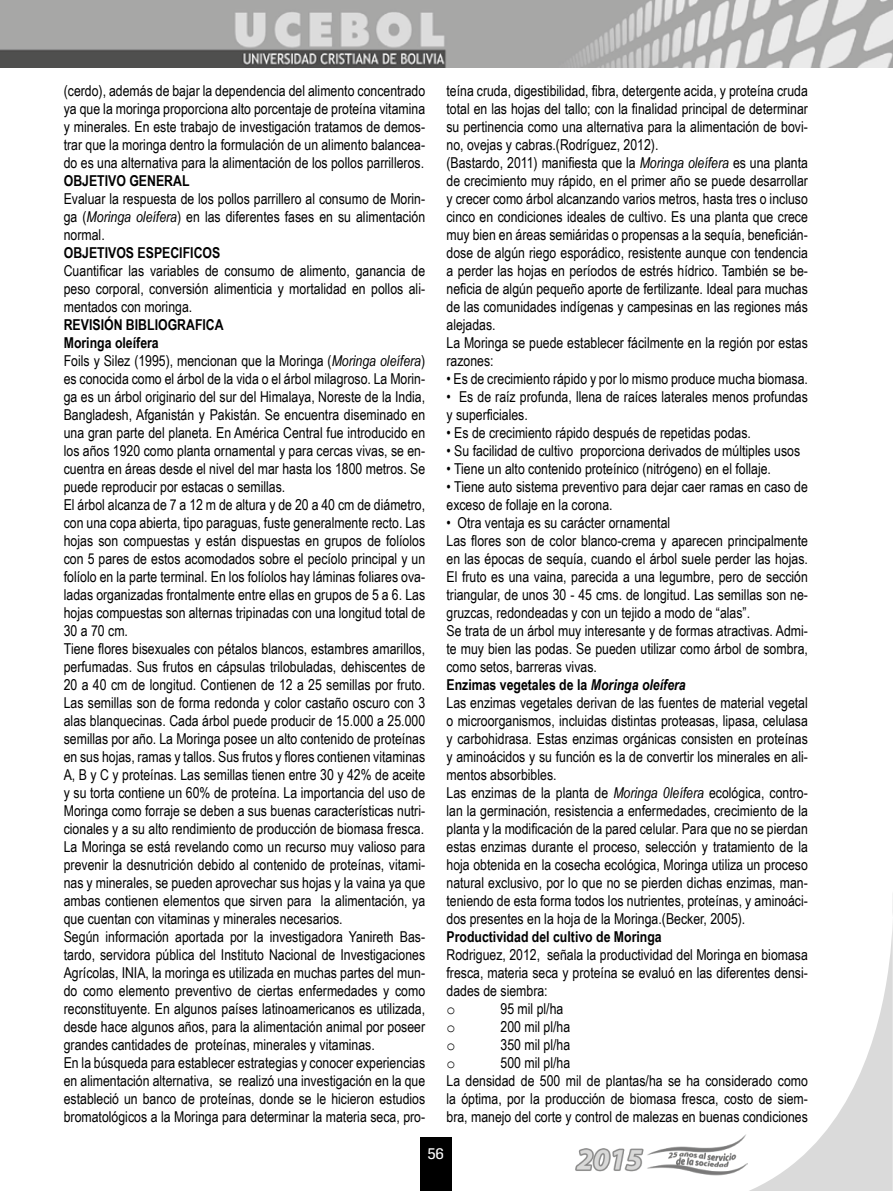
<style>
.page{position:relative;width:893px;height:1191px;background:#fff}
.page>*{position:absolute;margin:0;border:0;box-sizing:border-box;transform-origin:0 0}
.t1{font:15px/18px "Arial Narrow";color:#000}
.t2{font:700 15px "Arial Narrow";color:#000}
.t3{font:15px "Courier New";color:#000}
.t4{font:15px "Flama Basic";color:#fff}
.s1{font-style:italic}
.s2{font-weight:700}
.s3{font-weight:700;font-style:italic}
</style>
<div class="page">
<div style="left:420px;top:1137px;width:31px;height:54px;background:#000"></div>
<img style="left:575px;top:1148px;width:74px;height:24px">
<svg style="left:649px;top:894px;width:244px;height:297px"></svg>
<img style="left:0;top:0;width:893px;height:67px">
<p class="t1" style="left:64px;top:82px;width:363px;text-align:justify">(cerdo), además de bajar la dependencia del alimento concentrado ya que la moringa proporciona alto porcentaje de proteína vitamina y minerales. En este trabajo de investigación tratamos de demos&shy;trar que la moringa dentro la formulación de un alimento balancea&shy;do es una alternativa para la alimentación de los pollos parrilleros.</p>
<p class="t2" style="left:64px;top:172px;width:127px">OBJETIVO GENERAL</p>
<p class="t1" style="left:64px;top:190px;width:363px;text-align:justify">Evaluar la respuesta de los pollos parrillero al consumo de Morin&shy;ga (<span class="s1">Moringa oleífera</span>) en las diferentes fases en su alimentación normal.</p>
<p class="t2" style="left:64px;top:244px;width:158px">OBJETIVOS ESPECIFICOS</p>
<p class="t1" style="left:64px;top:262px;width:363px;text-align:justify">Cuantificar las variables de consumo de alimento, ganancia de peso corporal, conversión alimenticia y mortalidad en pollos ali&shy;mentados con moringa.</p>
<p class="t1" style="left:64px;top:316px;width:363px"><span class="s2">REVISIÓN BIBLIOGRAFICA<br>Moringa oleífera<br></span>Foils y Silez (1995), mencionan que la Moringa (<span class="s1">Moringa oleífera</span>) es conocida como el árbol de la vida o el árbol milagroso. La Morin&shy;ga es un árbol originario del sur del Himalaya, Noreste de la India, Bangladesh, Afganistán y Pakistán. Se encuentra diseminado en una gran parte del planeta. En América Central fue introducido en los años 1920 como planta ornamental y para cercas vivas, se en&shy;cuentra en áreas desde el nivel del mar hasta los 1800 metros. Se puede reproducir por estacas o semillas.<br>El árbol alcanza de 7 a 12 m de altura y de 20 a 40 cm de diámetro, con una copa abierta, tipo paraguas, fuste generalmente recto. Las hojas son compuestas y están dispuestas en grupos de folíolos con 5 pares de estos acomodados sobre el pecíolo principal y un folíolo en la parte terminal. En los folíolos hay láminas foliares ova&shy;ladas organizadas frontalmente entre ellas en grupos de 5 a 6. Las hojas compuestas son alternas tripinadas con una longitud total de 30 a 70 cm.<br>Tiene flores bisexuales con pétalos blancos, estambres amarillos, perfumadas. Sus frutos en cápsulas trilobuladas, dehiscentes de 20 a 40 cm de longitud. Contienen de 12 a 25 semillas por fruto.<br>Las semillas son de forma redonda y color castaño oscuro con 3 alas blanquecinas. Cada árbol puede producir de 15.000 a 25.000 semillas por año. La Moringa posee un alto contenido de proteínas en sus hojas, ramas y tallos. Sus frutos y flores contienen vitaminas A, B y C y proteínas. Las semillas tienen entre 30 y 42% de aceite y su torta contiene un 60% de proteína. La importancia del uso de Moringa como forraje se deben a sus buenas características nutri&shy;cionales y a su alto rendimiento de producción de biomasa fresca.<br>La Moringa se está revelando como un recurso muy valioso para prevenir la desnutrición debido al contenido de proteínas, vitami&shy;nas y minerales, se pueden aprovechar sus hojas y la vaina ya que ambas contienen elementos que sirven para la alimentación, ya que cuentan con vitaminas y minerales necesarios.<br>Según información aportada por la investigadora Yanireth Bas&shy;tardo, servidora pública del Instituto Nacional de Investigaciones Agrícolas, INIA, la moringa es utilizada en muchas partes del mun&shy;do como elemento preventivo de ciertas enfermedades y como reconstituyente. En algunos países latinoamericanos es utilizada, desde hace algunos años, para la alimentación animal por poseer grandes cantidades de proteínas, minerales y vitaminas.<br>En la búsqueda para establecer estrategias y conocer experiencias en alimentación alternativa, se realizó una investigación en la que estableció un banco de proteínas, donde se le hicieron estudios bromatológicos a la Moringa para determinar la materia seca, pro-</p>
<p class="t1" style="left:446px;top:82px;width:363px">teína cruda, digestibilidad, fibra, detergente acida, y proteína cruda total en las hojas del tallo; con la finalidad principal de determinar su pertinencia como una alternativa para la alimentación de bovi&shy;no, ovejas y cabras.(Rodríguez, 2012).<br>(Bastardo, 2011) manifiesta que la <span class="s1">Moringa oleífera</span> es una planta de crecimiento muy rápido, en el primer año se puede desarrollar y crecer como árbol alcanzando varios metros, hasta tres o incluso cinco en condiciones ideales de cultivo. Es una planta que crece muy bien en áreas semiáridas o propensas a la sequía, beneficián&shy;dose de algún riego esporádico, resistente aunque con tendencia a perder las hojas en períodos de estrés hídrico. También se be&shy;neficia de algún pequeño aporte de fertilizante. Ideal para muchas de las comunidades indígenas y campesinas en las regiones más alejadas.<br>La Moringa se puede establecer fácilmente en la región por estas razones:</p>
<p class="t1" style="left:446px;top:370px;width:363px">• Es de crecimiento rápido y por lo mismo produce mucha biomasa.</p>
<p class="t1" style="left:446px;top:388px;width:363px">• Es de raíz profunda, llena de raíces laterales menos profundas y superficiales.</p>
<p class="t1" style="left:446px;top:424px;width:306px">• Es de crecimiento rápido después de repetidas podas.</p>
<p class="t1" style="left:446px;top:442px;width:355px">• Su facilidad de cultivo proporciona derivados de múltiples usos</p>
<p class="t1" style="left:446px;top:460px;width:326px">• Tiene un alto contenido proteínico (nitrógeno) en el follaje.</p>
<p class="t1" style="left:446px;top:478px;width:363px">• Tiene auto sistema preventivo para dejar caer ramas en caso de exceso de follaje en la corona.</p>
<p class="t1" style="left:446px;top:514px;width:363px">• Otra ventaja es su carácter ornamental<br>Las flores son de color blanco-crema y aparecen principalmente en las épocas de sequía, cuando el árbol suele perder las hojas.<br>El fruto es una vaina, parecida a una legumbre, pero de sección triangular, de unos 30 - 45 cms. de longitud. Las semillas son ne&shy;gruzcas, redondeadas y con un tejido a modo de “alas”.<br>Se trata de un árbol muy interesante y de formas atractivas. Admi&shy;te muy bien las podas. Se pueden utilizar como árbol de sombra, como setos, barreras vivas.<br><span class="s2">Enzimas vegetales de la</span> <span class="s3">Moringa oleífera<br></span>Las enzimas vegetales derivan de las fuentes de material vegetal o microorganismos, incluidas distintas proteasas, lipasa, celulasa y carbohidrasa. Estas enzimas orgánicas consisten en proteínas y aminoácidos y su función es la de convertir los minerales en ali&shy;mentos absorbibles.<br>Las enzimas de la planta de <span class="s1">Moringa 0leífera</span> ecológica, contro&shy;lan la germinación, resistencia a enfermedades, crecimiento de la planta y la modificación de la pared celular. Para que no se pierdan estas enzimas durante el proceso, selección y tratamiento de la hoja obtenida en la cosecha ecológica, Moringa utiliza un proceso natural exclusivo, por lo que no se pierden dichas enzimas, man&shy;teniendo de esta forma todos los nutrientes, proteínas, y aminoáci&shy;dos presentes en la hoja de la Moringa.(Becker, 2005).</p>
<p class="t2" style="left:446px;top:928px;width:217px">Productividad del cultivo de Moringa</p>
<p class="t1" style="left:446px;top:946px;width:363px;text-align:justify">Rodriguez, 2012, señala la productividad del Moringa en biomasa fresca, materia seca y proteína se evaluó en las diferentes densi&shy;dades de siembra:</p>
<p class="t3" style="left:446px;top:1000px;width:10px">o</p>
<p class="t1" style="left:500px;top:1000px;width:64px">95 mil pl/ha</p>
<p class="t3" style="left:446px;top:1018px;width:10px">o</p>
<p class="t1" style="left:500px;top:1018px;width:71px">200 mil pl/ha</p>
<p class="t3" style="left:446px;top:1036px;width:10px">o</p>
<p class="t1" style="left:500px;top:1036px;width:71px">350 mil pl/ha</p>
<p class="t3" style="left:446px;top:1054px;width:10px">o</p>
<p class="t1" style="left:446px;top:1054px;width:363px;text-indent:54px">500 mil pl/ha<br>La densidad de 500 mil de plantas/ha se ha considerado como la óptima, por la producción de biomasa fresca, costo de siem&shy;bra, manejo del corte y control de malezas en buenas condiciones</p>
<p class="t4" style="left:427px;top:1143px;width:18px">56</p>
</div>
